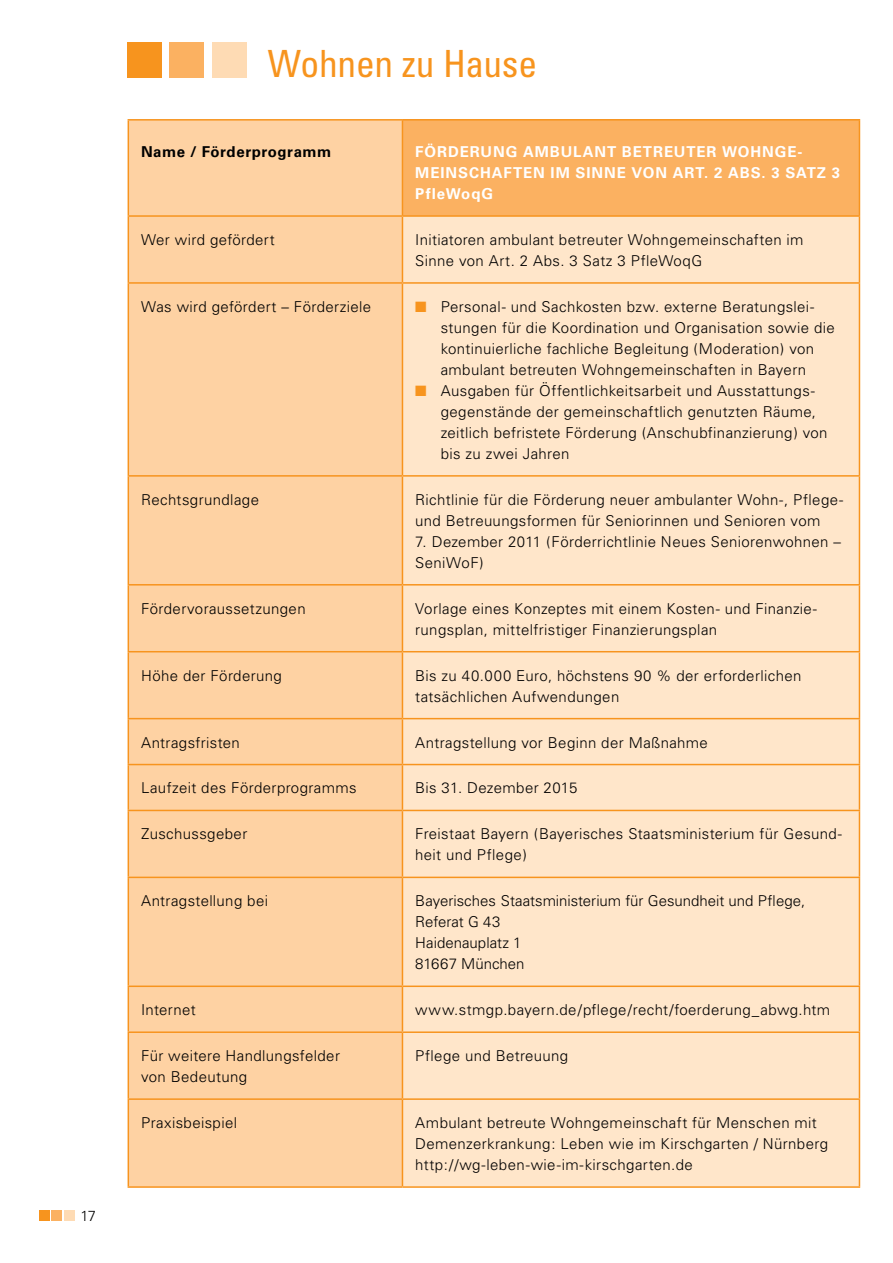
<style>
.page{position:relative;width:893px;height:1263px;background:#fff}
.page>*{position:absolute;margin:0;border:0;box-sizing:border-box;transform-origin:0 0}
.t1{font:condensed 37.5px "Univers";letter-spacing:-.01em;color:#f7941e}
.t2{font:300 15px/21px "Univers";letter-spacing:.025em;color:#000}
.t3{font:300 15px/21px "Univers";color:#000}
.t4{font:700 15px "Univers";letter-spacing:.06em;color:#fff}
.t5{font:700 15px "Univers";letter-spacing:.035em;color:#000}
.t6{font:300 14.55px "Univers";color:#000}
.s1{color:#f7941e}
</style>
<div class="page">
<div style="left:128px;top:43px;width:34px;height:35px;background:#f7941e"></div>
<div style="left:170px;top:43px;width:34px;height:35px;background:#fbb161"></div>
<div style="left:212px;top:43px;width:34px;height:35px;background:#fedbb4"></div>
<div style="left:39px;top:1210px;width:10px;height:11px;background:#f7941e"></div>
<div style="left:51px;top:1210px;width:11px;height:11px;background:#fbb161"></div>
<div style="left:64px;top:1210px;width:10px;height:11px;background:#fedbb4"></div>
<div style="left:129px;top:121px;width:273px;height:1065px;background:#fed2a3"></div>
<div style="left:402px;top:120px;width:457px;height:96px;background:#fbb161"></div>
<div style="left:403px;top:217px;width:456px;height:969px;background:#ffe6ca"></div>
<hr style="left:128px;top:119px;width:274px;height:2px;background:#f7941e">
<hr style="left:128px;top:121px;width:1px;height:94px;background:#f7941e">
<hr style="left:402px;top:119px;width:458px;height:2px;background:#f7941e">
<hr style="left:402px;top:121px;width:1px;height:94px;background:#f7941e">
<hr style="left:859px;top:121px;width:1px;height:94px;background:#f7941e">
<hr style="left:128px;top:215px;width:274px;height:2px;background:#f7941e">
<hr style="left:128px;top:217px;width:1px;height:65px;background:#f7941e">
<hr style="left:402px;top:215px;width:458px;height:2px;background:#f7941e">
<hr style="left:402px;top:217px;width:1px;height:65px;background:#f7941e">
<hr style="left:859px;top:217px;width:1px;height:65px;background:#f7941e">
<hr style="left:128px;top:282px;width:274px;height:2px;background:#f7941e">
<hr style="left:128px;top:284px;width:1px;height:191px;background:#f7941e">
<hr style="left:402px;top:282px;width:458px;height:2px;background:#f7941e">
<hr style="left:402px;top:284px;width:1px;height:191px;background:#f7941e">
<hr style="left:859px;top:284px;width:1px;height:191px;background:#f7941e">
<hr style="left:128px;top:475px;width:274px;height:2px;background:#f7941e">
<hr style="left:128px;top:477px;width:1px;height:107px;background:#f7941e">
<hr style="left:402px;top:475px;width:458px;height:2px;background:#f7941e">
<hr style="left:402px;top:477px;width:1px;height:107px;background:#f7941e">
<hr style="left:859px;top:477px;width:1px;height:107px;background:#f7941e">
<hr style="left:128px;top:584px;width:274px;height:1px;background:#f7941e">
<hr style="left:128px;top:585px;width:1px;height:66px;background:#f7941e">
<hr style="left:402px;top:584px;width:458px;height:1px;background:#f7941e">
<hr style="left:402px;top:585px;width:1px;height:66px;background:#f7941e">
<hr style="left:859px;top:585px;width:1px;height:66px;background:#f7941e">
<hr style="left:128px;top:651px;width:274px;height:1px;background:#f7941e">
<hr style="left:128px;top:652px;width:1px;height:66px;background:#f7941e">
<hr style="left:402px;top:651px;width:458px;height:1px;background:#f7941e">
<hr style="left:402px;top:652px;width:1px;height:66px;background:#f7941e">
<hr style="left:859px;top:652px;width:1px;height:66px;background:#f7941e">
<hr style="left:128px;top:718px;width:274px;height:1px;background:#f7941e">
<hr style="left:128px;top:719px;width:1px;height:45px;background:#f7941e">
<hr style="left:402px;top:718px;width:458px;height:1px;background:#f7941e">
<hr style="left:402px;top:719px;width:1px;height:45px;background:#f7941e">
<hr style="left:859px;top:719px;width:1px;height:45px;background:#f7941e">
<hr style="left:128px;top:764px;width:274px;height:1px;background:#f7941e">
<hr style="left:128px;top:765px;width:1px;height:45px;background:#f7941e">
<hr style="left:402px;top:764px;width:458px;height:1px;background:#f7941e">
<hr style="left:402px;top:765px;width:1px;height:45px;background:#f7941e">
<hr style="left:859px;top:765px;width:1px;height:45px;background:#f7941e">
<hr style="left:128px;top:810px;width:274px;height:1px;background:#f7941e">
<hr style="left:128px;top:811px;width:1px;height:66px;background:#f7941e">
<hr style="left:402px;top:810px;width:458px;height:1px;background:#f7941e">
<hr style="left:402px;top:811px;width:1px;height:66px;background:#f7941e">
<hr style="left:859px;top:811px;width:1px;height:66px;background:#f7941e">
<hr style="left:128px;top:877px;width:274px;height:1px;background:#f7941e">
<hr style="left:128px;top:878px;width:1px;height:107px;background:#f7941e">
<hr style="left:402px;top:877px;width:458px;height:1px;background:#f7941e">
<hr style="left:402px;top:878px;width:1px;height:107px;background:#f7941e">
<hr style="left:859px;top:878px;width:1px;height:107px;background:#f7941e">
<hr style="left:128px;top:985px;width:274px;height:2px;background:#f7941e">
<hr style="left:128px;top:987px;width:1px;height:44px;background:#f7941e">
<hr style="left:402px;top:985px;width:458px;height:2px;background:#f7941e">
<hr style="left:402px;top:987px;width:1px;height:44px;background:#f7941e">
<hr style="left:859px;top:987px;width:1px;height:44px;background:#f7941e">
<hr style="left:128px;top:1031px;width:274px;height:2px;background:#f7941e">
<hr style="left:128px;top:1033px;width:1px;height:65px;background:#f7941e">
<hr style="left:402px;top:1031px;width:458px;height:2px;background:#f7941e">
<hr style="left:402px;top:1033px;width:1px;height:65px;background:#f7941e">
<hr style="left:859px;top:1033px;width:1px;height:65px;background:#f7941e">
<hr style="left:128px;top:1098px;width:274px;height:2px;background:#f7941e">
<hr style="left:128px;top:1100px;width:1px;height:86px;background:#f7941e">
<hr style="left:402px;top:1098px;width:458px;height:2px;background:#f7941e">
<hr style="left:402px;top:1100px;width:1px;height:86px;background:#f7941e">
<hr style="left:859px;top:1100px;width:1px;height:86px;background:#f7941e">
<hr style="left:128px;top:1186px;width:274px;height:2px;background:#f7941e">
<hr style="left:402px;top:1186px;width:458px;height:2px;background:#f7941e">
<p class="t6" style="left:80px;top:1207px;width:17px">17</p>
<h1 class="t1" style="left:268px;top:40px;width:271px">Wohnen zu Hause</h1>
<p class="t5" style="left:141px;top:143px;width:192px">NAME / FÖRDERPROGRAMM</p>
<p class="t4" style="left:415px;top:143px;width:79px">FÖRDERUNG</p>
<p class="t4" style="left:523px;top:143px;width:25px">AMBULANT</p>
<p class="t4" style="left:622px;top:143px;width:11px">BET</p>
<p class="t4" style="left:653px;top:143px;width:22px">REUTE</p>
<p class="t4" style="left:707px;top:143px;width:44px">R WOHNGE</p>
<p class="t4" style="left:797px;top:143px;width:6px">-</p>
<p class="t4" style="left:415px;top:164px;width:12px">MEINS</p>
<p class="t4" style="left:469px;top:164px;width:23px">CHAFTEN</p>
<p class="t4" style="left:550px;top:164px;width:47px">IM SINNE</p>
<p class="t4" style="left:632px;top:164px;width:13px">VON</p>
<p class="t4" style="left:673px;top:164px;width:135px">ART. 2 ABS . 3 SATZ</p>
<p class="t4" style="left:832px;top:164px;width:10px">3</p>
<p class="t4" style="left:415px;top:185px;width:79px">PFLEWOQG</p>
<p class="t2" style="left:141px;top:229px;width:135px">Wer wird gefördert</p>
<p class="t2" style="left:415px;top:229px;width:390px">Initiatoren ambulant betreuter Wohngemeinschaften im<br>Sinne von Art. 2 Abs. 3 Satz 3 PfleWoqG</p>
<p class="t2" style="left:141px;top:296px;width:232px">Was wird gefördert – Förderziele</p>
<p class="t2" style="left:441px;top:296px;width:396px;text-indent:-26px"><span class="s1">■</span> Personal- und Sachkosten bzw. externe Beratungslei&shy;stungen für die Koordination und Organisation sowie die kontinuierliche fachliche Begleitung (Moderation) von ambulant betreuten Wohngemeinschaften in Bayern</p>
<p class="t2" style="left:441px;top:380px;width:388px;text-indent:-26px"><span class="s1">■</span> Ausgaben für Öffentlichkeitsarbeit und Ausstattungs&shy;gegenstände der gemeinschaftlich genutzten Räume, zeitlich befristete Förderung (Anschubfinanzierung) von bis zu zwei Jahren</p>
<p class="t2" style="left:141px;top:489px;width:120px">Rechtsgrundlage</p>
<p class="t2" style="left:415px;top:489px;width:430px">Richtlinie für die Förderung neuer ambulanter Wohn-, Pflege&shy;und Betreuungsformen für Seniorinnen und Senioren vom</p>
<p class="t2" style="left:415px;top:531px;width:427px">7. Dezember 2011 (Förderrichtlinie Neues Seniorenwohnen –<br>SeniWoF)</p>
<p class="t2" style="left:141px;top:598px;width:166px">Fördervoraussetzungen</p>
<p class="t2" style="left:415px;top:598px;width:403px">Vorlage eines Konzeptes mit einem Kosten- und Finanzie&shy;rungsplan, mittelfristiger Finanzierungsplan</p>
<p class="t2" style="left:141px;top:665px;width:142px">Höhe der Förderung</p>
<p class="t2" style="left:415px;top:665px;width:388px">Bis zu 40.000 Euro, höchstens 90 % der erforderlichen tatsächlichen Aufwendungen</p>
<p class="t2" style="left:141px;top:732px;width:100px">Antragsfristen</p>
<p class="t2" style="left:415px;top:732px;width:294px">Antragstellung vor Beginn der Maßnahme</p>
<p class="t2" style="left:141px;top:778px;width:217px">Laufzeit des Förderprogramms</p>
<p class="t2" style="left:415px;top:778px;width:164px">Bis 31. Dezember 2015</p>
<p class="t2" style="left:141px;top:824px;width:108px">Zuschussgeber</p>
<p class="t2" style="left:415px;top:824px;width:428px">Freistaat Bayern (Bayerisches Staatsministerium für Gesund&shy;heit und Pflege)</p>
<p class="t2" style="left:141px;top:890px;width:129px">Antragstellung bei</p>
<p class="t3" style="left:415px;top:890px;width:392px">Bayerisches Staatsministerium für Gesundheit und Pflege,<br>Referat G 43<br>Haidenauplatz 1<br>81667 München</p>
<p class="t2" style="left:141px;top:999px;width:56px">Internet</p>
<p class="t2" style="left:415px;top:999px;width:417px">www.stmgp.bayern.de/pflege/recht/foerderung_abwg.htm</p>
<p class="t2" style="left:141px;top:1045px;width:200px">Für weitere Handlungsfelder von Bedeutung</p>
<p class="t2" style="left:415px;top:1045px;width:155px">Pflege und Betreuung</p>
<p class="t2" style="left:141px;top:1112px;width:97px">Praxisbeispiel</p>
<p class="t2" style="left:415px;top:1112px;width:414px">Ambulant betreute Wohngemeinschaft für Menschen mit<br>Demenzerkrankung: Leben wie im Kirschgarten / Nürnberg http://wg-leben-wie-im-kirschgarten.de</p>
</div>
